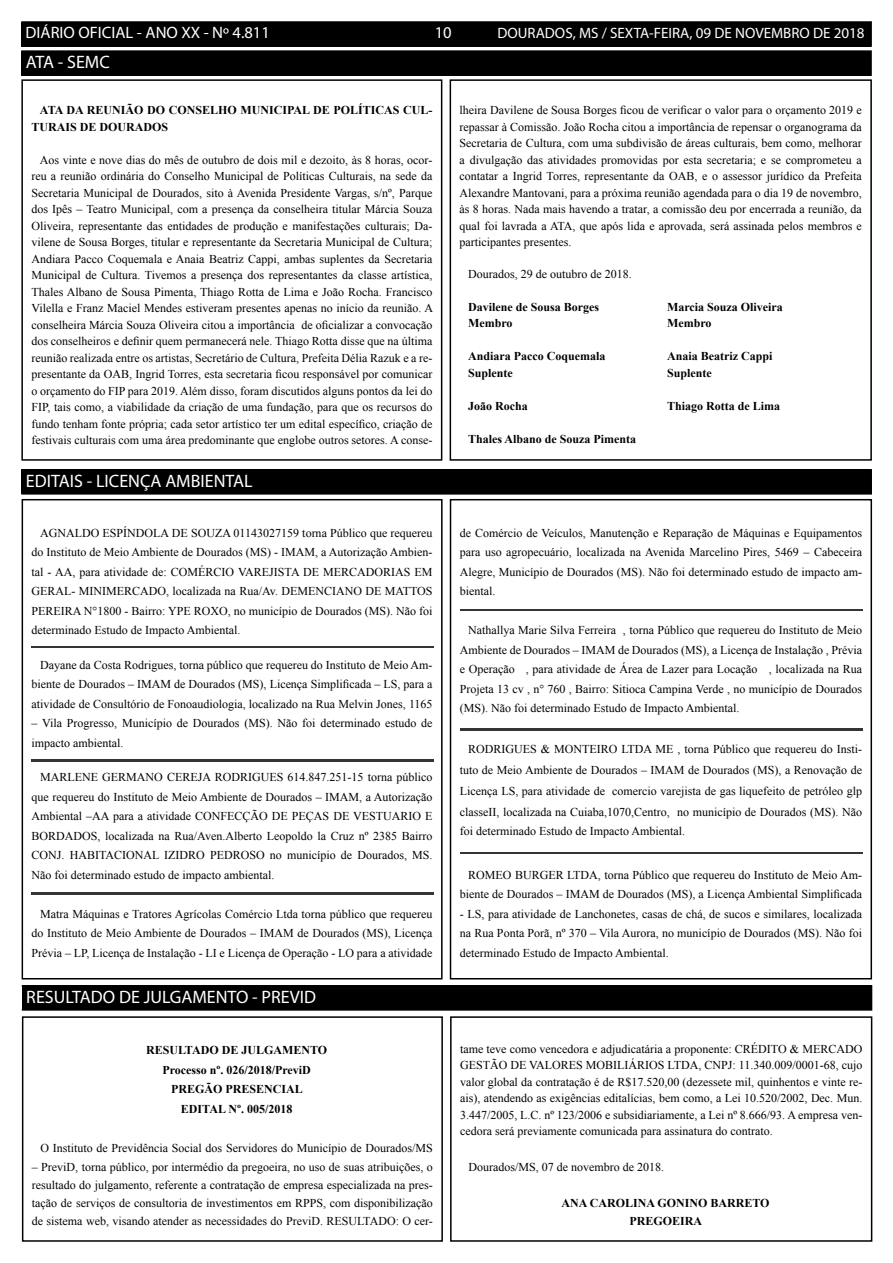
<style>
.page{position:relative;width:893px;height:1263px;background:#fff}
.page>*{position:absolute;margin:0;border:0;box-sizing:border-box;transform-origin:0 0}
.t1{font:18px "Myriad Pro";color:#fff}
.t2{font:16.5px "Myriad Pro";color:#fff}
.t3{font:15px "Myriad Pro";color:#fff}
.t4{font:12px/16.5px "Times New Roman";color:#000;text-align:justify}
.t5{font:700 12px/19.5px "Times New Roman";color:#000;text-align:center}
</style>
<div class="page">
<div style="left:21px;top:22px;width:850px;height:24px;background:#000"></div>
<div style="left:21px;top:21px;width:851px;height:26px;border:2px solid #000"></div>
<div style="left:21px;top:51px;width:850px;height:24px;background:#000"></div>
<div style="left:21px;top:50px;width:851px;height:26px;border:2px solid #000"></div>
<div style="left:21px;top:79px;width:421px;height:382px;border:2px solid #000"></div>
<div style="left:450px;top:79px;width:422px;height:382px;border:2px solid #000"></div>
<div style="left:21px;top:470px;width:850px;height:24px;background:#000"></div>
<div style="left:21px;top:469px;width:851px;height:26px;border:2px solid #000"></div>
<div style="left:22px;top:499px;width:421px;height:480px;border:2px solid #000"></div>
<div style="left:450px;top:499px;width:422px;height:480px;border:2px solid #000"></div>
<div style="left:22px;top:986px;width:849px;height:24px;background:#000"></div>
<div style="left:21px;top:985px;width:851px;height:26px;border:2px solid #000"></div>
<div style="left:22px;top:1016px;width:421px;height:226px;border:2px solid #000"></div>
<div style="left:450px;top:1016px;width:422px;height:226px;border:2px solid #000"></div>
<img style="left:31px;top:893px;width:402px;height:1px">
<img style="left:31px;top:760px;width:403px;height:1px">
<img style="left:31px;top:646px;width:403px;height:2px">
<img style="left:460px;top:609px;width:402px;height:2px">
<img style="left:460px;top:729px;width:402px;height:1px">
<img style="left:460px;top:852px;width:402px;height:2px">
<h2 class="t2" style="left:26px;top:22px;width:246px">DIÁRIO OFICIAL - ANO XX - Nº 4.811</h2>
<h2 class="t2" style="left:435px;top:22px;width:18px">10</h2>
<p class="t3" style="left:497px;top:24px;width:369px">DOURADOS, MS / SEXTA-FEIRA, 09 DE NOVEMBRO DE 2018</p>
<h1 class="t1" style="left:26px;top:51px;width:86px">ATA - SEMC</h1>
<p class="t5" style="left:31px;top:102px;width:402px;line-height:16.5px;text-align:left;text-indent:9px">ATA DA REUNIÃO DO CONSELHO MUNICIPAL DE POLÍTICAS CUL-<br>TURAIS DE DOURADOS</p>
<p class="t4" style="left:31px;top:151px;width:403px;text-indent:8px">Aos vinte e nove dias do mês de outubro de dois mil e dezoito, às 8 horas, ocor&shy;reu a reunião ordinária do Conselho Municipal de Políticas Culturais, na sede da Secretaria Municipal de Dourados, sito à Avenida Presidente Vargas, s/nº, Parque dos Ipês – Teatro Municipal, com a presença da conselheira titular Márcia Souza Oliveira, representante das entidades de produção e manifestações culturais; Da&shy;vilene de Sousa Borges, titular e representante da Secretaria Municipal de Cultura; Andiara Pacco Coquemala e Anaia Beatriz Cappi, ambas suplentes da Secretaria Municipal de Cultura. Tivemos a presença dos representantes da classe artística, Thales Albano de Sousa Pimenta, Thiago Rotta de Lima e João Rocha. Francisco Vilella e Franz Maciel Mendes estiveram presentes apenas no início da reunião. A conselheira Márcia Souza Oliveira citou a importância de oficializar a convocação dos conselheiros e definir quem permanecerá nele. Thiago Rotta disse que na última reunião realizada entre os artistas, Secretário de Cultura, Prefeita Délia Razuk e a re&shy;presentante da OAB, Ingrid Torres, esta secretaria ficou responsável por comunicar o orçamento do FIP para 2019. Além disso, foram discutidos alguns pontos da lei do FIP, tais como, a viabilidade da criação de uma fundação, para que os recursos do fundo tenham fonte própria; cada setor artístico ter um edital específico, criação de festivais culturais com uma área predominante que englobe outros setores. A conse-</p>
<p class="t4" style="left:460px;top:102px;width:404px">lheira Davilene de Sousa Borges ficou de verificar o valor para o orçamento 2019 e repassar à Comissão. João Rocha citou a importância de repensar o organograma da Secretaria de Cultura, com uma subdivisão de áreas culturais, bem como, melhorar a divulgação das atividades promovidas por esta secretaria; e se comprometeu a contatar a Ingrid Torres, representante da OAB, e o assessor jurídico da Prefeita Alexandre Mantovani, para a próxima reunião agendada para o dia 19 de novembro, às 8 horas. Nada mais havendo a tratar, a comissão deu por encerrada a reunião, da qual foi lavrada a ATA, que após lida e aprovada, será assinada pelos membros e participantes presentes.</p>
<p class="t4" style="left:468px;top:265px;width:165px">Dourados, 29 de outubro de 2018.</p>
<p class="t5" style="left:468px;top:297px;width:133px">Davilene de Sousa Borges</p>
<p class="t5" style="left:667px;top:297px;width:117px">Marcia Souza Oliveira</p>
<p class="t5" style="left:468px;top:313px;width:46px">Membro</p>
<p class="t5" style="left:667px;top:313px;width:46px">Membro</p>
<p class="t5" style="left:468px;top:346px;width:139px">Andiara Pacco Coquemala</p>
<p class="t5" style="left:667px;top:346px;width:107px">Anaia Beatriz Cappi</p>
<p class="t5" style="left:468px;top:363px;width:46px">Suplente</p>
<p class="t5" style="left:667px;top:363px;width:46px">Suplente</p>
<p class="t5" style="left:468px;top:396px;width:61px">João Rocha</p>
<p class="t5" style="left:667px;top:396px;width:115px">Thiago Rotta de Lima</p>
<p class="t5" style="left:468px;top:429px;width:170px">Thales Albano de Souza Pimenta</p>
<h1 class="t1" style="left:26px;top:470px;width:228px">EDITAIS - LICENÇA AMBIENTAL</h1>
<p class="t4" style="left:32px;top:523px;width:402px;line-height:19.5px;text-indent:9px">AGNALDO ESPÍNDOLA DE SOUZA 01143027159 torna Público que requereu do Instituto de Meio Ambiente de Dourados (MS) - IMAM, a Autorização Ambien&shy;tal - AA, para atividade de: COMÉRCIO VAREJISTA DE MERCADORIAS EM GERAL- MINIMERCADO, localizada na Rua/Av. DEMENCIANO DE MATTOS PEREIRA N°1800 - Bairro: YPE ROXO, no município de Dourados (MS). Não foi determinado Estudo de Impacto Ambiental.</p>
<p class="t4" style="left:32px;top:655px;width:402px;line-height:19.5px;text-indent:9px">Dayane da Costa Rodrigues, torna público que requereu do Instituto de Meio Am&shy;biente de Dourados – IMAM de Dourados (MS), Licença Simplificada – LS, para a atividade de Consultório de Fonoaudiologia, localizado na Rua Melvin Jones, 1165</p>
<p class="t4" style="left:32px;top:713px;width:402px;line-height:19.5px">– Vila Progresso, Município de Dourados (MS). Não foi determinado estudo de impacto ambiental.</p>
<p class="t4" style="left:32px;top:767px;width:402px;line-height:19.5px;text-indent:9px">MARLENE GERMANO CEREJA RODRIGUES 614.847.251-15 torna público que requereu do Instituto de Meio Ambiente de Dourados – IMAM, a Autorização Ambiental –AA para a atividade CONFECÇÃO DE PEÇAS DE VESTUARIO E BORDADOS, localizada na Rua/Aven.Alberto Leopoldo la Cruz nº 2385 Bairro CONJ. HABITACIONAL IZIDRO PEDROSO no município de Dourados, MS.<br>Não foi determinado estudo de impacto ambiental.</p>
<p class="t4" style="left:32px;top:904px;width:402px;line-height:19.5px;text-indent:9px">Matra Máquinas e Tratores Agrícolas Comércio Ltda torna público que requereu do Instituto de Meio Ambiente de Dourados – IMAM de Dourados (MS), Licença Prévia – LP, Licença de Instalação - LI e Licença de Operação - LO para a atividade</p>
<h1 class="t1" style="left:26px;top:986px;width:291px">RESULTADO DE JULGAMENTO - PREVID</h1>
<p class="t5" style="left:146px;top:1040px;width:183px">RESULTADO DE JULGAMENTO<br>Processo nº. 026/2018/PreviD<br>PREGÃO PRESENCIAL<br>EDITAL Nº. 005/2018</p>
<p class="t4" style="left:40px;top:1139px;width:394px">O Instituto de Previdência Social dos Servidores do Município de Dourados/MS</p>
<p class="t4" style="left:32px;top:1158px;width:402px;line-height:18px">– PreviD, torna público, por intermédio da pregoeira, no uso de suas atribuições, o resultado do julgamento, referente a contratação de empresa especializada na pres&shy;tação de serviços de consultoria de investimentos em RPPS, com disponibilização de sistema web, visando atender as necessidades do PreviD. RESULTADO: O cer-</p>
<p class="t4" style="left:460px;top:523px;width:404px;line-height:19.5px">de Comércio de Veículos, Manutenção e Reparação de Máquinas e Equipamentos para uso agropecuário, localizada na Avenida Marcelino Pires, 5469 – Cabeceira Alegre, Município de Dourados (MS). Não foi determinado estudo de impacto am&shy;biental.</p>
<p class="t4" style="left:460px;top:620px;width:404px;line-height:19.5px;text-indent:9px">Nathallya Marie Silva Ferreira , torna Público que requereu do Instituto de Meio Ambiente de Dourados – IMAM de Dourados (MS), a Licença de Instalação , Prévia e Operação , para atividade de Área de Lazer para Locação , localizada na Rua Projeta 13 cv , n° 760 , Bairro: Sitioca Campina Verde , no município de Dourados (MS). Não foi determinado Estudo de Impacto Ambiental.</p>
<p class="t4" style="left:460px;top:738px;width:404px;line-height:21px;text-indent:9px">RODRIGUES &amp; MONTEIRO LTDA ME , torna Público que requereu do Insti&shy;tuto de Meio Ambiente de Dourados – IMAM de Dourados (MS), a Renovação de Licença LS, para atividade de comercio varejista de gas liquefeito de petróleo glp classeII, localizada na Cuiaba,1070,Centro, no município de Dourados (MS). Não</p>
<p class="t4" style="left:460px;top:823px;width:227px">foi determinado Estudo de Impacto Ambiental.</p>
<p class="t4" style="left:460px;top:865px;width:404px;line-height:19.5px;text-align:right">ROMEO BURGER LTDA, torna Público que requereu do Instituto de Meio Am&shy;biente de Dourados – IMAM de Dourados (MS), a Licença Ambiental Simplificada</p>
<p class="t4" style="left:460px;top:904px;width:404px;line-height:19.5px">- LS, para atividade de Lanchonetes, casas de chá, de sucos e similares, localizada na Rua Ponta Porã, nº 370 – Vila Aurora, no município de Dourados (MS). Não foi determinado Estudo de Impacto Ambiental.</p>
<p class="t4" style="left:460px;top:1040px;width:404px">tame teve como vencedora e adjudicatária a proponente: CRÉDITO &amp; MERCADO GESTÃO DE VALORES MOBILIÁRIOS LTDA, CNPJ: 11.340.009/0001-68, cujo valor global da contratação é de R$17.520,00 (dezessete mil, quinhentos e vinte re&shy;ais), atendendo as exigências editalícias, bem como, a Lei 10.520/2002, Dec. Mun.<br>3.447/2005, L.C. nº 123/2006 e subsidiariamente, a Lei nº 8.666/93. A empresa ven&shy;cedora será previamente comunicada para assinatura do contrato.</p>
<p class="t4" style="left:469px;top:1159px;width:197px">Dourados/MS, 07 de novembro de 2018.</p>
<p class="t5" style="left:561px;top:1194px;width:210px;line-height:18px">ANA CAROLINA GONINO BARRETO<br>PREGOEIRA</p>
</div>
